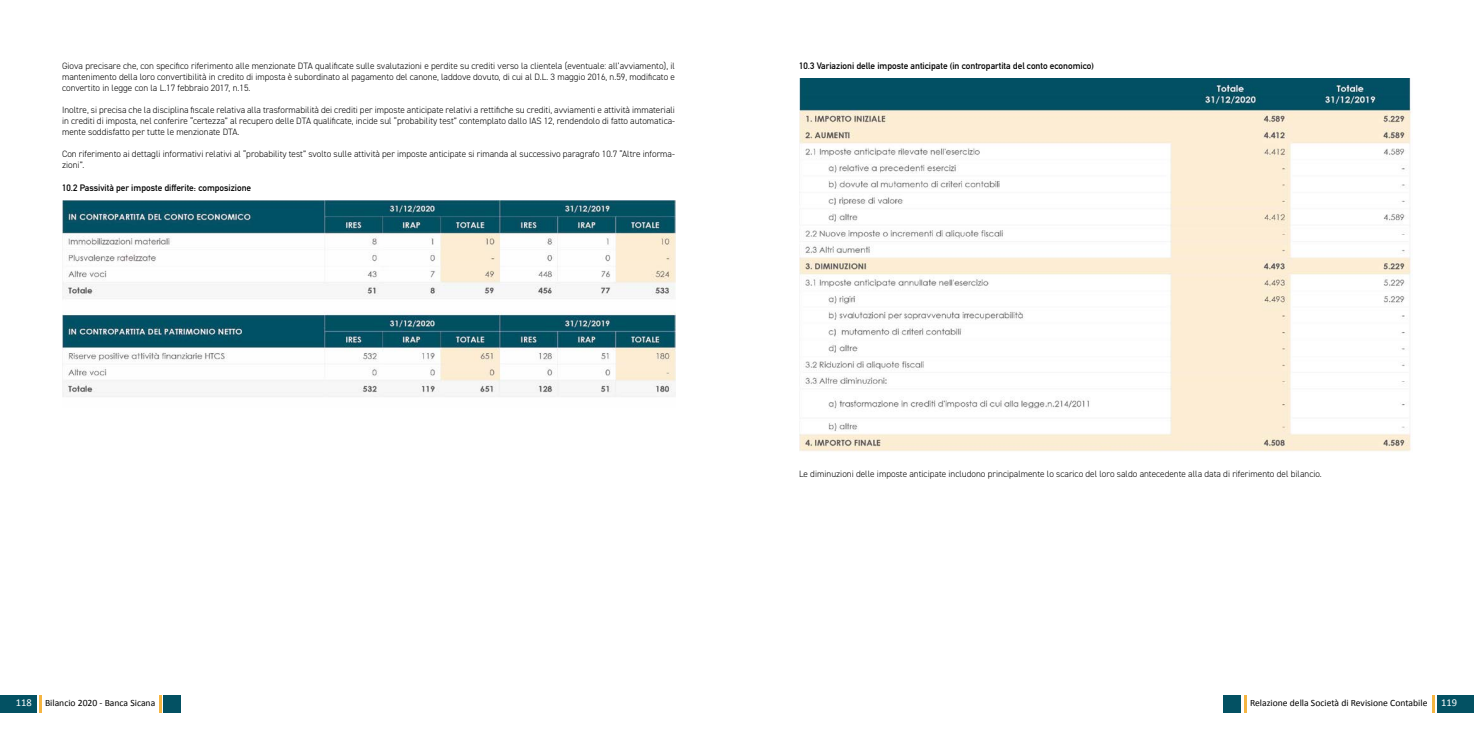
<style>
.page{position:relative;width:1474px;height:737px;background:#fff}
.page>*{position:absolute;margin:0;border:0;box-sizing:border-box;transform-origin:0 0}
.t1{font:10.5px "Calibri";color:#fff}
.t2{font:9.62px "Calibri";color:#000}
.t3{font:300 9.19px/11px "DIN2014";color:#000;text-align:justify}
.t4{font:700 9.19px "DIN Alternate";color:#000}
</style>
<div class="page">
<div style="left:0;top:694px;width:37px;height:18px;background:#035163"></div>
<svg style="left:40px;top:695px;width:2px;height:17px"></svg>
<svg style="left:159px;top:695px;width:2px;height:17px"></svg>
<div style="left:164px;top:694px;width:17px;height:18px;background:#035163"></div>
<div style="left:1436px;top:694px;width:37px;height:18px;background:#035163"></div>
<hr style="left:1431px;top:694px;width:3px;height:18px;background:#f5b541">
<hr style="left:1243px;top:694px;width:3px;height:18px;background:#f5b541">
<div style="left:1223px;top:694px;width:18px;height:18px;background:#035163"></div>
<img style="left:62px;top:200px;width:613px;height:197px">
<img style="left:799px;top:79px;width:612px;height:373px">
<p class="t3" style="left:62px;top:61px;width:614px">Giova precisare che, con specifico riferimento alle menzionate DTA qualificate sulle svalutazioni e perdite su crediti verso la clientela (eventuale: all’avviamento), il mantenimento della loro convertibilità in credito di imposta è subordinato al pagamento del canone, laddove dovuto, di cui al D.L. 3 maggio 2016, n.59, modificato e convertito in legge con la L.17 febbraio 2017, n.15.</p>
<p class="t3" style="left:62px;top:105px;width:614px">Inoltre, si precisa che la disciplina fiscale relativa alla trasformabilità dei crediti per imposte anticipate relativi a rettifiche su crediti, avviamenti e attività immateriali in crediti di imposta, nel conferire “certezza” al recupero delle DTA qualificate, incide sul “probability test” contemplato dallo IAS 12, rendendolo di fatto automatica&shy;mente soddisfatto per tutte le menzionate DTA.</p>
<p class="t3" style="left:62px;top:149px;width:614px">Con riferimento ai dettagli informativi relativi al “probability test” svolto sulle attività per imposte anticipate si rimanda al successivo paragrafo 10.7 “Altre informa&shy;zioni”.</p>
<p class="t4" style="left:62px;top:180px;width:191px">10.2 Passività per imposte differite: composizione</p>
<p class="t4" style="left:799px;top:59px;width:296px">10.3 Variazioni delle imposte anticipate (in contropartita del conto economico)</p>
<p class="t3" style="left:799px;top:468px;width:524px">Le diminuzioni delle imposte anticipate includono principalmente lo scarico del loro saldo antecedente alla data di riferimento del bilancio.</p>
<p class="t1" style="left:16px;top:695px;width:17px">118</p>
<p class="t2" style="left:45px;top:696px;width:112px">Bilancio 2020 - Banca Sicana</p>
<p class="t2" style="left:1250px;top:696px;width:179px">Relazione della Società di Revisione Contabile</p>
<p class="t1" style="left:1441px;top:695px;width:17px">119</p>
</div>
